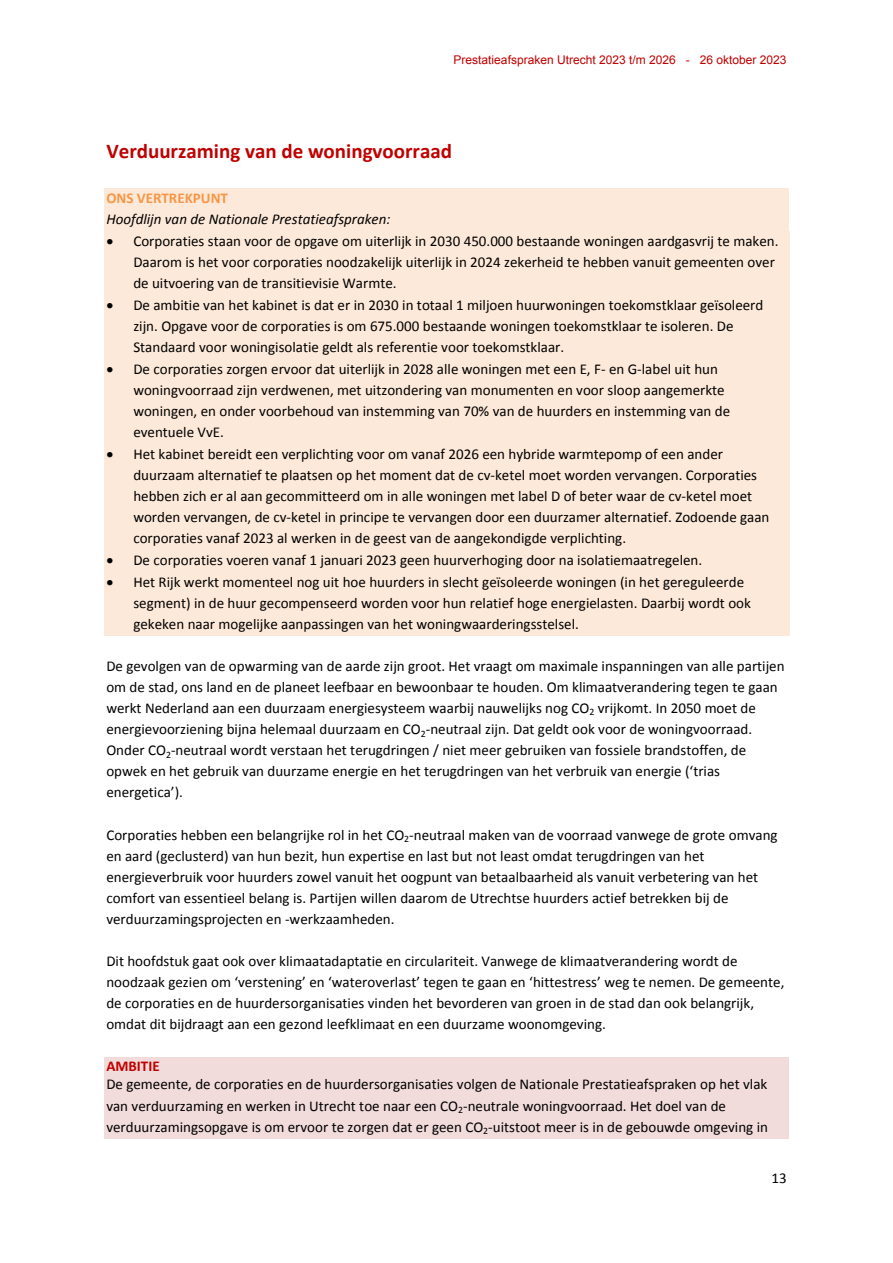
<style>
.page{position:relative;width:893px;height:1263px;background:#fff}
.page>*{position:absolute;margin:0;border:0;box-sizing:border-box;transform-origin:0 0}
.t1{font:700 21px "Calibri";color:#c00000}
.t2{font:15px/21px "Calibri";color:#000}
.t3{font:italic 15px "Calibri";color:#000}
.t4{font:700 15px "Calibri";color:#f79646}
.t5{font:700 15px "Calibri";color:#c00000}
.t6{font:12px "Arial";color:#c00000}
</style>
<div class="page">
<div style="left:104px;top:189px;width:684px;height:21px;background:#fde9d9"></div>
<div style="left:104px;top:210px;width:684px;height:21px;background:#fde9d9"></div>
<div style="left:104px;top:231px;width:685px;height:22px;background:#fde9d9"></div>
<div style="left:104px;top:253px;width:685px;height:21px;background:#fde9d9"></div>
<div style="left:104px;top:274px;width:685px;height:21px;background:#fde9d9"></div>
<div style="left:104px;top:295px;width:685px;height:22px;background:#fde9d9"></div>
<div style="left:104px;top:317px;width:685px;height:21px;background:#fde9d9"></div>
<div style="left:104px;top:338px;width:685px;height:21px;background:#fde9d9"></div>
<div style="left:104px;top:359px;width:685px;height:22px;background:#fde9d9"></div>
<div style="left:104px;top:381px;width:685px;height:21px;background:#fde9d9"></div>
<div style="left:104px;top:402px;width:685px;height:21px;background:#fde9d9"></div>
<div style="left:104px;top:423px;width:685px;height:21px;background:#fde9d9"></div>
<div style="left:104px;top:444px;width:685px;height:22px;background:#fde9d9"></div>
<div style="left:104px;top:466px;width:685px;height:21px;background:#fde9d9"></div>
<div style="left:104px;top:487px;width:685px;height:21px;background:#fde9d9"></div>
<div style="left:104px;top:508px;width:685px;height:21px;background:#fde9d9"></div>
<div style="left:104px;top:529px;width:685px;height:21px;background:#fde9d9"></div>
<div style="left:104px;top:550px;width:685px;height:22px;background:#fde9d9"></div>
<div style="left:104px;top:572px;width:685px;height:22px;background:#fde9d9"></div>
<div style="left:104px;top:594px;width:685px;height:21px;background:#fde9d9"></div>
<div style="left:104px;top:615px;width:685px;height:21px;background:#fde9d9"></div>
<div style="left:104px;top:1057px;width:684px;height:18px;background:#f2dbdb"></div>
<div style="left:104px;top:1075px;width:684px;height:21px;background:#f2dbdb"></div>
<div style="left:104px;top:1096px;width:684px;height:21px;background:#f2dbdb"></div>
<div style="left:104px;top:1117px;width:684px;height:21px;background:#f2dbdb"></div>
<p class="t6" style="left:453px;top:53px;width:334px">Prestatieafspraken Utrecht 2023 t/m 2026 - 26 oktober 2023</p>
<h1 class="t1" style="left:106px;top:138px;width:347px">Verduurzaming van de woningvoorraad</h1>
<p class="t4" style="left:106px;top:189px;width:123px">ONS VERTREKPUNT</p>
<p class="t3" style="left:106px;top:210px;width:286px">Hoofdlijn van de Nationale Prestatieafspraken:</p>
<p class="t2" style="left:133px;top:230px;width:646px;text-indent:-27px">• Corporaties staan voor de opgave om uiterlijk in 2030 450.000 bestaande woningen aardgasvrij te maken.<br>Daarom is het voor corporaties noodzakelijk uiterlijk in 2024 zekerheid te hebben vanuit gemeenten over de uitvoering van de transitievisie Warmte.</p>
<p class="t2" style="left:133px;top:294px;width:631px;text-indent:-27px">• De ambitie van het kabinet is dat er in 2030 in totaal 1 miljoen huurwoningen toekomstklaar geïsoleerd zijn. Opgave voor de corporaties is om 675.000 bestaande woningen toekomstklaar te isoleren. De<br>Standaard voor woningisolatie geldt als referentie voor toekomstklaar.</p>
<p class="t2" style="left:133px;top:358px;width:598px;text-indent:-27px">• De corporaties zorgen ervoor dat uiterlijk in 2028 alle woningen met een E, F- en G-label uit hun woningvoorraad zijn verdwenen, met uitzondering van monumenten en voor sloop aangemerkte woningen, en onder voorbehoud van instemming van 70% van de huurders en instemming van de eventuele VvE.</p>
<p class="t2" style="left:133px;top:443px;width:637px;text-indent:-27px">• Het kabinet bereidt een verplichting voor om vanaf 2026 een hybride warmtepomp of een ander duurzaam alternatief te plaatsen op het moment dat de cv-ketel moet worden vervangen. Corporaties hebben zich er al aan gecommitteerd om in alle woningen met label D of beter waar de cv-ketel moet worden vervangen, de cv-ketel in principe te vervangen door een duurzamer alternatief. Zodoende gaan corporaties vanaf 2023 al werken in de geest van de aangekondigde verplichting.</p>
<p class="t2" style="left:106px;top:549px;width:597px">• De corporaties voeren vanaf 1 januari 2023 geen huurverhoging door na isolatiemaatregelen.</p>
<p class="t2" style="left:133px;top:571px;width:619px;text-indent:-27px">• Het Rijk werkt momenteel nog uit hoe huurders in slecht geïsoleerde woningen (in het gereguleerde segment) in de huur gecompenseerd worden voor hun relatief hoge energielasten. Daarbij wordt ook gekeken naar mogelijke aanpassingen van het woningwaarderingsstelsel.</p>
<p class="t2" style="left:106px;top:655px;width:679px">De gevolgen van de opwarming van de aarde zijn groot. Het vraagt om maximale inspanningen van alle partijen om de stad, ons land en de planeet leefbaar en bewoonbaar te houden. Om klimaatverandering tegen te gaan werkt Nederland aan een duurzaam energiesysteem waarbij nauwelijks nog CO<sub>2</sub> vrijkomt. In 2050 moet de energievoorziening bijna helemaal duurzaam en CO<sub>2</sub>-neutraal zijn. Dat geldt ook voor de woningvoorraad.<br>Onder CO<sub>2</sub>-neutraal wordt verstaan het terugdringen / niet meer gebruiken van fossiele brandstoffen, de opwek en het gebruik van duurzame energie en het terugdringen van het verbruik van energie (‘trias energetica’).</p>
<p class="t2" style="left:106px;top:824px;width:672px">Corporaties hebben een belangrijke rol in het CO<sub>2</sub>-neutraal maken van de voorraad vanwege de grote omvang en aard (geclusterd) van hun bezit, hun expertise en last but not least omdat terugdringen van het energieverbruik voor huurders zowel vanuit het oogpunt van betaalbaarheid als vanuit verbetering van het comfort van essentieel belang is. Partijen willen daarom de Utrechtse huurders actief betrekken bij de verduurzamingsprojecten en -werkzaamheden.</p>
<p class="t2" style="left:106px;top:950px;width:679px">Dit hoofdstuk gaat ook over klimaatadaptatie en circulariteit. Vanwege de klimaatverandering wordt de noodzaak gezien om ‘verstening’ en ‘wateroverlast’ tegen te gaan en ‘hittestress’ weg te nemen. De gemeente, de corporaties en de huurdersorganisaties vinden het bevorderen van groen in de stad dan ook belangrijk, omdat dit bijdraagt aan een gezond leefklimaat en een duurzame woonomgeving.</p>
<p class="t5" style="left:106px;top:1057px;width:55px">AMBITIE</p>
<p class="t2" style="left:106px;top:1074px;width:663px">De gemeente, de corporaties en de huurdersorganisaties volgen de Nationale Prestatieafspraken op het vlak van verduurzaming en werken in Utrecht toe naar een CO<sub>2</sub>-neutrale woningvoorraad. Het doel van de verduurzamingsopgave is om ervoor te zorgen dat er geen CO<sub>2</sub>-uitstoot meer is in de gebouwde omgeving in</p>
<p class="t2" style="left:771px;top:1167px;width:17px">13</p>
</div>
